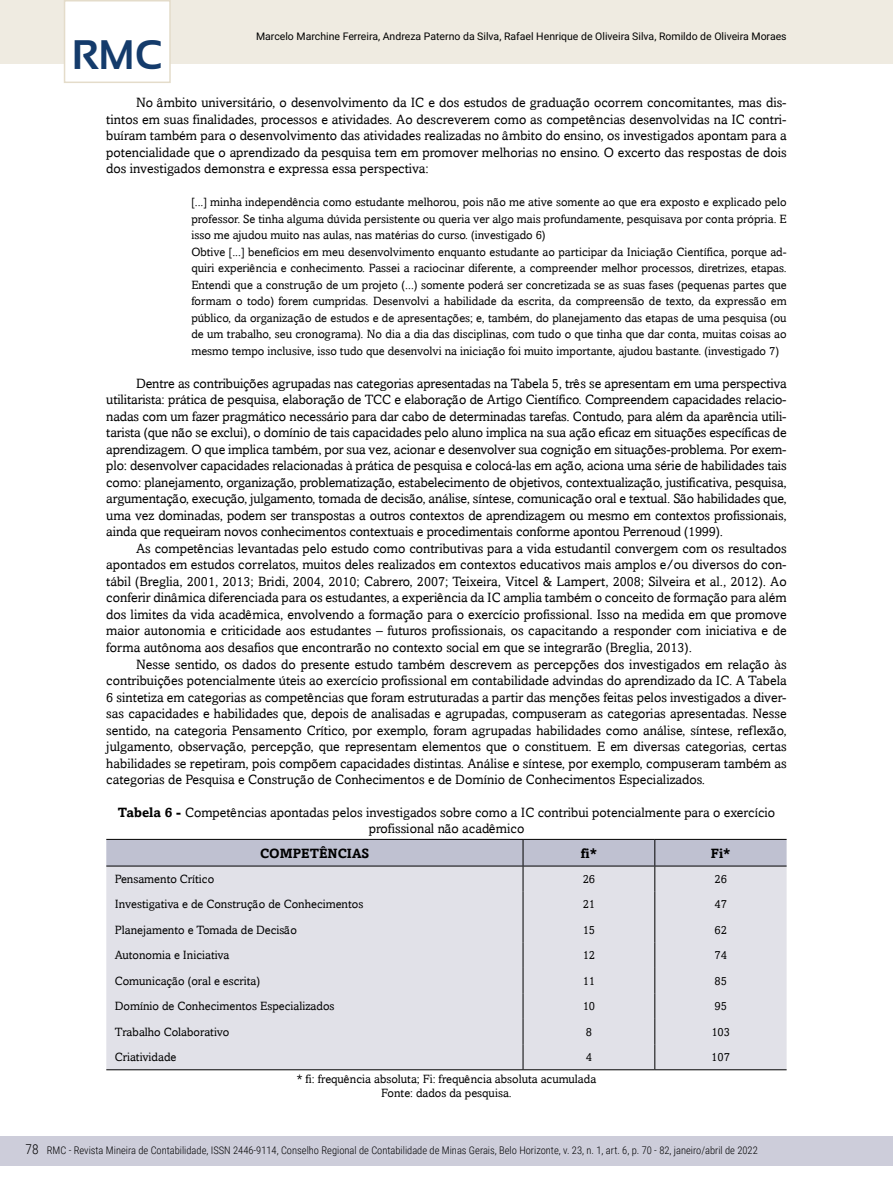
<style>
.page{position:relative;width:893px;height:1191px;background:#fff}
.page>*{position:absolute;margin:0;border:0;box-sizing:border-box;transform-origin:0 0}
.t1{font:700 41.25px "Sansation";color:#143b6b}
.t2{font:13.5px/16.5px "Amasis";color:#000;text-align:justify}
.t3{font:700 13.5px "Amasis";color:#000}
.t4{font:300 13.5px "Roboto Condensed";color:#000}
.t5{font:12px/16.5px "Amasis";color:#000}
.t6{font:300 10.5px "Roboto Condensed";color:#000}
.t7{font:10.5px "Roboto";color:#000}
.s1{font-weight:700}
</style>
<div class="page">
<div style="left:0;top:1135px;width:893px;height:30px;background:#cdcdda"></div>
<div style="left:0;top:0;width:893px;height:64px;background:#efebe1"></div>
<div style="left:64px;top:0;width:107px;height:83px;background:#fff;border:2px solid #e4dcca"></div>
<hr style="left:106px;top:1069px;width:417px;height:1px;background:#000">
<hr style="left:523px;top:1069px;width:132px;height:1px;background:#000">
<svg style="left:106px;top:839px;width:681px;height:230px"></svg>
<hr style="left:655px;top:1069px;width:132px;height:1px;background:#000">
<h1 class="t1" style="left:72px;top:32px;width:92px">RMC</h1>
<p class="t7" style="left:256px;top:29px;width:532px">Marcelo Marchine Ferreira, Andreza Paterno da Silva, Rafael Henrique de Oliveira Silva, Romildo de Oliveira Moraes</p>
<p class="t2" style="left:106px;top:94px;width:682px;text-indent:30px">No âmbito universitário, o desenvolvimento da IC e dos estudos de graduação ocorrem concomitantes, mas dis&shy;tintos em suas finalidades, processos e atividades. Ao descreverem como as competências desenvolvidas na IC contri&shy;buíram também para o desenvolvimento das atividades realizadas no âmbito do ensino, os investigados apontam para a potencialidade que o aprendizado da pesquisa tem em promover melhorias no ensino. O excerto das respostas de dois dos investigados demonstra e expressa essa perspectiva:</p>
<p class="t5" style="left:191px;top:194px;width:597px">[...] minha independência como estudante melhorou, pois não me ative somente ao que era exposto e explicado pelo professor. Se tinha alguma dúvida persistente ou queria ver algo mais profundamente, pesquisava por conta própria. E isso me ajudou muito nas aulas, nas matérias do curso. (investigado 6)<br>Obtive [...] benefícios em meu desenvolvimento enquanto estudante ao participar da Iniciação Científica, porque ad&shy;quiri experiência e conhecimento. Passei a raciocinar diferente, a compreender melhor processos, diretrizes, etapas.<br>Entendi que a construção de um projeto (...) somente poderá ser concretizada se as suas fases (pequenas partes que formam o todo) forem cumpridas. Desenvolvi a habilidade da escrita, da compreensão de texto, da expressão em público, da organização de estudos e de apresentações; e, também, do planejamento das etapas de uma pesquisa (ou de um trabalho, seu cronograma). No dia a dia das disciplinas, com tudo o que tinha que dar conta, muitas coisas ao mesmo tempo inclusive, isso tudo que desenvolvi na iniciação foi muito importante, ajudou bastante. (investigado 7)</p>
<p class="t2" style="left:106px;top:375px;width:682px;text-indent:30px">Dentre as contribuições agrupadas nas categorias apresentadas na Tabela 5, três se apresentam em uma perspectiva utilitarista: prática de pesquisa, elaboração de TCC e elaboração de Artigo Científico. Compreendem capacidades relacio&shy;nadas com um fazer pragmático necessário para dar cabo de determinadas tarefas. Contudo, para além da aparência utili&shy;tarista (que não se exclui), o domínio de tais capacidades pelo aluno implica na sua ação eficaz em situações específicas de aprendizagem. O que implica também, por sua vez, acionar e desenvolver sua cognição em situações-problema. Por exem&shy;plo: desenvolver capacidades relacionadas à prática de pesquisa e colocá-las em ação, aciona uma série de habilidades tais como: planejamento, organização, problematização, estabelecimento de objetivos, contextualização, justificativa, pesquisa, argumentação, execução, julgamento, tomada de decisão, análise, síntese, comunicação oral e textual. São habilidades que, uma vez dominadas, podem ser transpostas a outros contextos de aprendizagem ou mesmo em contextos profissionais, ainda que requeiram novos conhecimentos contextuais e procedimentais conforme apontou Perrenoud (1999).</p>
<p class="t2" style="left:106px;top:540px;width:682px;text-indent:30px">As competências levantadas pelo estudo como contributivas para a vida estudantil convergem com os resultados apontados em estudos correlatos, muitos deles realizados em contextos educativos mais amplos e/ou diversos do con&shy;tábil (Breglia, 2001, 2013; Bridi, 2004, 2010; Cabrero, 2007; Teixeira, Vitcel &amp; Lampert, 2008; Silveira et al., 2012). Ao conferir dinâmica diferenciada para os estudantes, a experiência da IC amplia também o conceito de formação para além dos limites da vida acadêmica, envolvendo a formação para o exercício profissional. Isso na medida em que promove maior autonomia e criticidade aos estudantes – futuros profissionais, os capacitando a responder com iniciativa e de forma autônoma aos desafios que encontrarão no contexto social em que se integrarão (Breglia, 2013).</p>
<p class="t2" style="left:106px;top:655px;width:682px;text-indent:30px">Nesse sentido, os dados do presente estudo também descrevem as percepções dos investigados em relação às contribuições potencialmente úteis ao exercício profissional em contabilidade advindas do aprendizado da IC. A Tabela 6 sintetiza em categorias as competências que foram estruturadas a partir das menções feitas pelos investigados a diver&shy;sas capacidades e habilidades que, depois de analisadas e agrupadas, compuseram as categorias apresentadas. Nesse sentido, na categoria Pensamento Crítico, por exemplo, foram agrupadas habilidades como análise, síntese, reflexão, julgamento, observação, percepção, que representam elementos que o constituem. E em diversas categorias, certas habilidades se repetiram, pois compõem capacidades distintas. Análise e síntese, por exemplo, compuseram também as categorias de Pesquisa e Construção de Conhecimentos e de Domínio de Conhecimentos Especializados.</p>
<p class="t2" style="left:118px;top:804px;width:659px;text-align:center"><span class="s1">Tabela 6 -</span> Competências apontadas pelos investigados sobre como a IC contribui potencialmente para o exercício profissional não acadêmico</p>
<p class="t3" style="left:260px;top:844px;width:111px">COMPETÊNCIAS</p>
<p class="t3" style="left:581px;top:844px;width:18px">fi*</p>
<p class="t3" style="left:711px;top:844px;width:21px">Fi*</p>
<p class="t5" style="left:115px;top:870px;width:101px">Pensamento Crítico</p>
<p class="t5" style="left:583px;top:870px;width:14px">26</p>
<p class="t5" style="left:714px;top:870px;width:14px">26</p>
<p class="t5" style="left:115px;top:896px;width:250px">Investigativa e de Construção de Conhecimentos</p>
<p class="t5" style="left:583px;top:896px;width:14px">21</p>
<p class="t5" style="left:714px;top:896px;width:14px">47</p>
<p class="t5" style="left:115px;top:921px;width:184px">Planejamento e Tomada de Decisão</p>
<p class="t5" style="left:583px;top:921px;width:14px">15</p>
<p class="t5" style="left:714px;top:921px;width:14px">62</p>
<p class="t5" style="left:115px;top:947px;width:116px">Autonomia e Iniciativa</p>
<p class="t5" style="left:583px;top:947px;width:14px">12</p>
<p class="t5" style="left:714px;top:947px;width:14px">74</p>
<p class="t5" style="left:115px;top:972px;width:147px">Comunicação (oral e escrita)</p>
<p class="t5" style="left:583px;top:972px;width:14px">11</p>
<p class="t5" style="left:714px;top:972px;width:14px">85</p>
<p class="t5" style="left:115px;top:998px;width:221px">Domínio de Conhecimentos Especializados</p>
<p class="t5" style="left:583px;top:998px;width:14px">10</p>
<p class="t5" style="left:714px;top:998px;width:14px">95</p>
<p class="t5" style="left:115px;top:1023px;width:116px">Trabalho Colaborativo</p>
<p class="t5" style="left:586px;top:1023px;width:8px">8</p>
<p class="t5" style="left:711px;top:1023px;width:20px">103</p>
<p class="t5" style="left:115px;top:1048px;width:63px">Criatividade</p>
<p class="t5" style="left:586px;top:1048px;width:8px">4</p>
<p class="t5" style="left:711px;top:1048px;width:20px">107</p>
<p class="t5" style="left:297px;top:1071px;width:301px;line-height:14.4px;text-align:center">* fi: frequência absoluta; Fi: frequência absoluta acumulada<br>Fonte: dados da pesquisa.</p>
<p class="t4" style="left:26px;top:1140px;width:15px">78</p>
<p class="t6" style="left:47px;top:1143px;width:712px">RMC - Revista Mineira de Contabilidade, ISSN 2446-9114, Conselho Regional de Contabilidade de Minas Gerais, Belo Horizonte, v. 23, n. 1, art. 6, p. 70 - 82, janeiro/abril de 2022</p>
</div>
